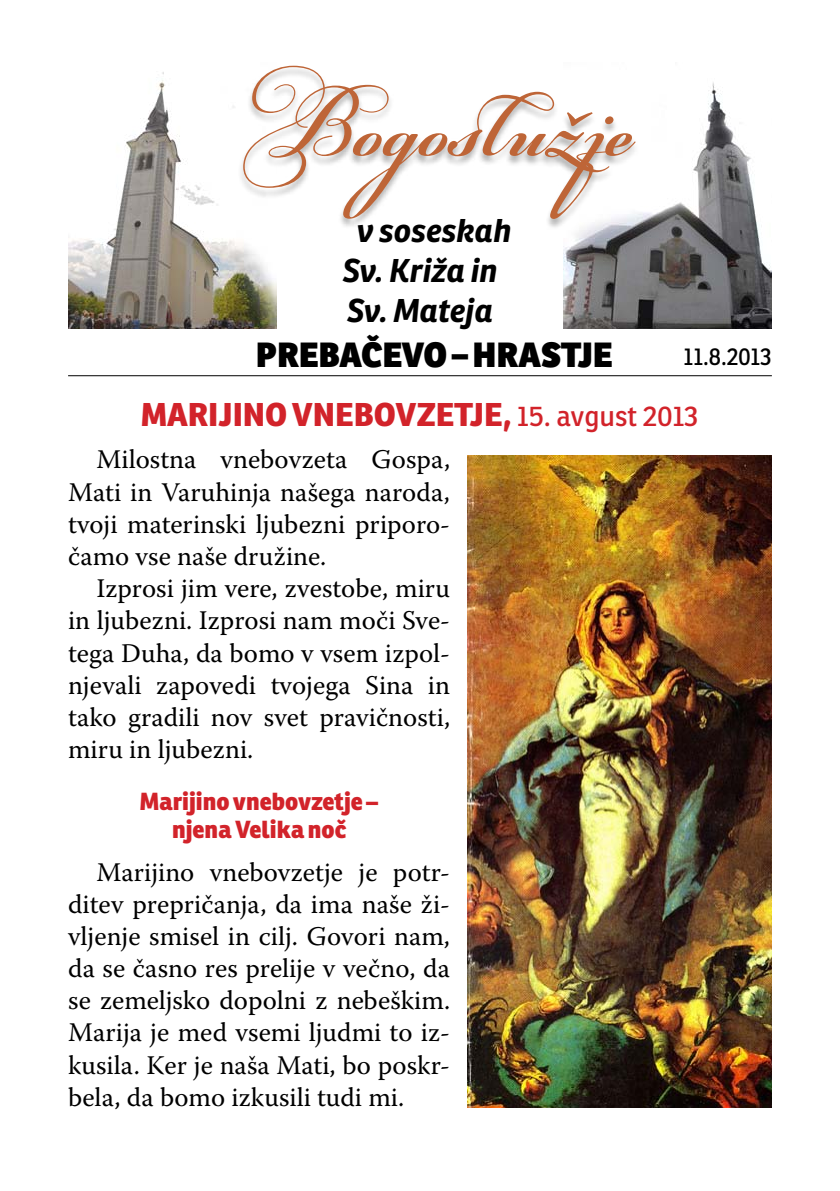
<style>
.page{position:relative;width:840px;height:1191px;background:#fff}
.page>*{position:absolute;margin:0;border:0;box-sizing:border-box;transform-origin:0 0}
.t1{font:700 108px "PF Champion Script Pro";color:#be6537}
.t2{font:800 34px "Ronnia";color:#000}
.t3{font:800 32px "Ronnia";color:#d2232a}
.t4{font:italic 700 32px/40px "Ronnia";color:#000;text-align:center}
.t5{font:26.8px/32.2px "Warnock Pro";color:#000;text-align:justify}
.t6{font:800 24px/28.8px "Ronnia";color:#d2232a;text-align:center}
.t7{font:24px "Ronnia";color:#000;scale:.94 1}
.s1{font-weight:400;font-size:28px}
</style>
<div class="page">
<img style="left:563px;top:82px;width:208px;height:247px">
<img style="left:68px;top:72px;width:208px;height:257px">
<div style="left:238px;top:66px;width:402px;height:164px;background:#000;opacity:.3"></div>
<hr style="left:68px;top:375px;width:703px;height:1px;background:#000">
<img style="left:467px;top:456px;width:304px;height:651px">
<h1 class="t1" style="left:240px;top:55px;width:389px">Bogoslužje</h1>
<p class="t4" style="left:342px;top:210px;width:170px">v soseskah<br>Sv. Križa in<br>Sv. Mateja</p>
<p class="t2" style="left:256px;top:332px;width:358px">PREBAČEVO – HRASTJE</p>
<p class="t7" style="left:683px;top:342px;width:95px">11.8.2013</p>
<p class="t3" style="left:141px;top:394px;width:559px">MARIJINO VNEBOVZETJE, <span class="s1">15. avgust 2013</span></p>
<p class="t5" style="left:68px;top:443px;width:383px;text-indent:28px">Milostna vnebovzeta Gospa, Mati in Varuhinja našega naroda, tvoji materinski ljubezni priporo&shy;čamo vse naše družine.</p>
<p class="t5" style="left:68px;top:572px;width:383px;text-indent:28px">Izprosi jim vere, zvestobe, miru in ljubezni. Izprosi nam moči Sve&shy;tega Duha, da bomo v vsem izpol&shy;njevali zapovedi tvojega Sina in tako gradili nov svet pravičnosti, miru in ljubezni.</p>
<p class="t6" style="left:140px;top:786px;width:240px">Marijino vnebovzetje – njena Velika noč</p>
<p class="t5" style="left:68px;top:855px;width:383px;text-indent:28px">Marijino vnebovzetje je potr&shy;ditev prepričanja, da ima naše ži&shy;vljenje smisel in cilj. Govori nam, da se časno res prelije v večno, da se zemeljsko dopolni z nebeškim.<br>Marija je med vsemi ljudmi to iz&shy;kusila. Ker je naša Mati, bo poskr&shy;bela, da bomo izkusili tudi mi.</p>
</div>
